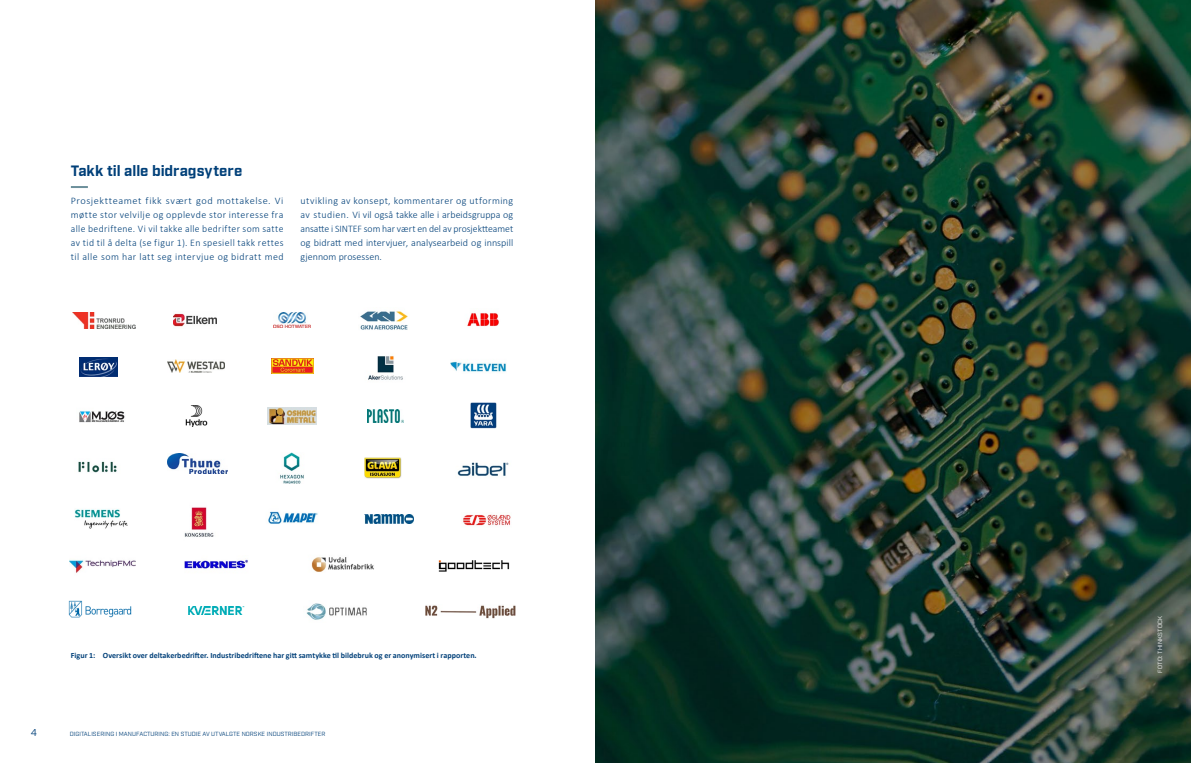
<style>
.page{position:relative;width:1191px;height:763px;background:#fff}
.page>*{position:absolute;margin:0;border:0;box-sizing:border-box;transform-origin:0 0}
.t1{font:700 15px "Industry";letter-spacing:-.005em;color:#004079}
.t2{font:300 10px/14px "Calibri";letter-spacing:.035em;color:#004079;text-align:justify}
.t3{font:10px "Industry";color:#004079}
.t4{font:700 8px "Calibri";letter-spacing:.005em;color:#004079}
.t5{font:6px "Industry";letter-spacing:.01em;color:#004079}
.t6{font:6px "Industry";letter-spacing:.05em;color:#fff}
</style>
<div class="page">
<svg style="left:71px;top:186px;width:17px;height:2px"></svg>
<img style="left:595px;top:0;width:596px;height:763px">
<img style="left:311px;top:557px;width:63px;height:15px">
<img style="left:368px;top:355px;width:35px;height:25px">
<img style="left:74px;top:509px;width:54px;height:20px">
<img style="left:364px;top:514px;width:50px;height:9px">
<img style="left:306px;top:603px;width:61px;height:17px">
<img style="left:360px;top:311px;width:48px;height:19px">
<img style="left:271px;top:358px;width:42px;height:16px">
<img style="left:280px;top:453px;width:24px;height:30px">
<img style="left:184px;top:559px;width:64px;height:10px">
<img style="left:184px;top:507px;width:30px;height:30px">
<img style="left:367px;top:409px;width:37px;height:13px">
<img style="left:69px;top:600px;width:63px;height:17px">
<img style="left:185px;top:405px;width:23px;height:22px">
<img style="left:73px;top:312px;width:62px;height:16px">
<img style="left:70px;top:560px;width:65px;height:13px">
<img style="left:463px;top:514px;width:48px;height:12px">
<img style="left:365px;top:457px;width:37px;height:21px">
<img style="left:438px;top:560px;width:72px;height:12px">
<img style="left:79px;top:411px;width:46px;height:12px">
<img style="left:450px;top:361px;width:56px;height:11px">
<img style="left:267px;top:407px;width:50px;height:17px">
<img style="left:173px;top:313px;width:43px;height:14px">
<img style="left:188px;top:606px;width:56px;height:8px">
<img style="left:273px;top:312px;width:38px;height:15px">
<img style="left:78px;top:461px;width:39px;height:12px">
<img style="left:470px;top:402px;width:26px;height:27px">
<img style="left:167px;top:359px;width:58px;height:13px">
<img style="left:79px;top:357px;width:38px;height:20px">
<img style="left:467px;top:313px;width:32px;height:14px">
<img style="left:167px;top:454px;width:61px;height:20px">
<img style="left:457px;top:462px;width:52px;height:14px">
<img style="left:426px;top:605px;width:89px;height:13px">
<img style="left:268px;top:511px;width:50px;height:13px">
<h1 class="t1" style="left:71px;top:162px;width:173px">Takk til alle bidragsytere</h1>
<p class="t2" style="left:71px;top:194px;width:214px">Prosjektteamet fikk svært god mottakelse. Vi møtte stor velvilje og opplevde stor interesse fra alle bedriftene. Vi vil takke alle bedrifter som satte av tid til å delta (se figur 1). En spesiell takk rettes til alle som har latt seg intervjue og bidratt med</p>
<p class="t2" style="left:300px;top:194px;width:214px">utvikling av konsept, kommentarer og utforming av studien. Vi vil også takke alle i arbeidsgruppa og ansatte i SINTEF som har vært en del av prosjektteamet og bidratt med intervjuer, analysearbeid og innspill gjennom prosessen.</p>
<p class="t4" style="left:71px;top:650px;width:407px">Figur 1: Oversikt over deltakerbedrifter. Industribedriftene har gitt samtykke til bildebruk og er anonymisert i rapporten.</p>
<p class="t3" style="left:31px;top:727px;width:8px">4</p>
<p class="t5" style="left:70px;top:730px;width:257px">DIGITALISERING I MANUFACTURING: EN STUDIE AV UTVALGTE NORSKE INDUSTRIBEDRIFTER</p>
<p class="t6" style="left:1156px;top:672px;width:58px;rotate:-90deg">FOTO: THIN KSTOCK</p>
</div>
